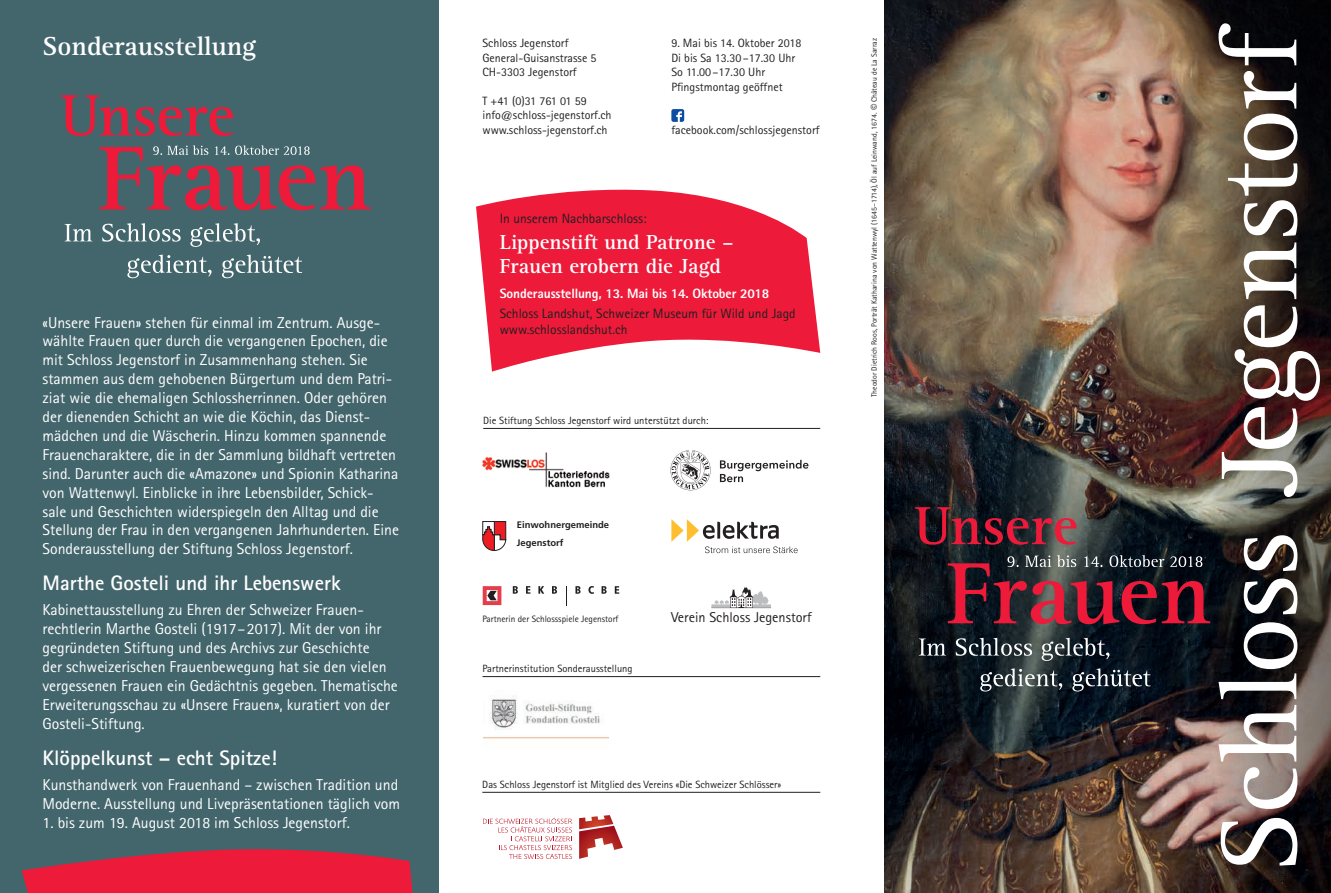
<style>
.page{position:relative;width:1331px;height:893px;background:#fff}
.page>*{position:absolute;margin:0;border:0;box-sizing:border-box;transform-origin:0 0}
.t1{font:111.9px "Rotis Serif";letter-spacing:-.015em;color:#fff}
.t2{font:700 27px "Rotis Serif";color:#fff}
.t3{font:700 21px "Rotis Sans Serif";color:#fff}
.t4{font:700 21px/24.5px "Rotis Serif";color:#fff}
.t5{font:15.75px/18.9px "Rotis Sans Serif";color:#fff}
.t6{font:14.25px "Rotis Sans Serif";color:#231f20}
.t7{font:13.5px/16.2px "Rotis Sans Serif";color:#231f20}
.t8{font:800 13.5px "Rotis Sans Serif";letter-spacing:-.01em;color:#fff}
.t9{font:12px/14.4px "Rotis Sans Serif";color:#231f20}
.t10{font:10.5px "Rotis Sans Serif";color:#231f20}
.t11{font:700 9.45px/17.7px "Frutiger";color:#231f20}
.t12{font:9.3px "Rotis Sans Serif";color:#231f20}
.t13{font:7.8px "Rotis Sans Serif";color:#231f20}
.s1{font-size:12.75px}
</style>
<div class="page">
<img style="left:884px;top:0;width:320px;height:893px">
<svg style="left:1204px;top:0;width:127px;height:893px;background:#3e332d"></svg>
<hr style="left:482px;top:676px;width:338px;height:1px;background:#231f20">
<img style="left:483px;top:695px;width:125px;height:44px">
<div style="left:0;top:0;width:438px;height:893px;background:#43656c"></div>
<hr style="left:483px;top:428px;width:337px;height:1px;background:#231f20">
<img style="left:482px;top:452px;width:128px;height:36px">
<svg style="left:482px;top:521px;width:24px;height:30px"></svg>
<svg style="left:670px;top:450px;width:138px;height:40px"></svg>
<svg style="left:671px;top:519px;width:127px;height:34px"></svg>
<svg style="left:566px;top:586px;width:1px;height:19px"></svg>
<svg style="left:483px;top:586px;width:18px;height:19px"></svg>
<svg style="left:575px;top:586px;width:5px;height:8px"></svg>
<svg style="left:588px;top:586px;width:6px;height:8px"></svg>
<svg style="left:602px;top:586px;width:5px;height:8px"></svg>
<svg style="left:615px;top:586px;width:4px;height:8px"></svg>
<svg style="left:513px;top:586px;width:5px;height:8px"></svg>
<svg style="left:526px;top:586px;width:4px;height:8px"></svg>
<svg style="left:538px;top:586px;width:6px;height:8px"></svg>
<svg style="left:552px;top:586px;width:5px;height:8px"></svg>
<svg style="left:671px;top:109px;width:13px;height:13px"></svg>
<hr style="left:482px;top:792px;width:338px;height:1px;background:#231f20">
<svg style="left:579px;top:815px;width:44px;height:44px"></svg>
<svg style="left:483px;top:818px;width:89px;height:41px"></svg>
<svg style="left:711px;top:587px;width:60px;height:21px"></svg>
<svg style="left:915px;top:507px;width:161px;height:38px;background:#5d2732"></svg>
<svg style="left:948px;top:555px;width:262px;height:69px;background:#572633"></svg>
<svg style="left:980px;top:668px;width:170px;height:23px;background:#444d54"></svg>
<svg style="left:919px;top:638px;width:190px;height:23px;background:#424b50"></svg>
<svg style="left:61px;top:95px;width:172px;height:41px"></svg>
<svg style="left:127px;top:255px;width:175px;height:23px"></svg>
<svg style="left:65px;top:223px;width:195px;height:24px"></svg>
<svg style="left:99px;top:145px;width:272px;height:65px"></svg>
<svg style="left:476px;top:189px;width:344px;height:183px;fill:#ed1a3a"></svg>
<svg style="left:22px;top:849px;width:391px;height:44px;background:#d22541"></svg>
<h2 class="t2" style="left:43px;top:30px;width:215px">Sonderausstellung</h2>
<p class="t5" style="left:43px;top:313px;width:358px">«Unsere Frauen» stehen für einmal im Zentrum. Ausge&shy;wählte Frauen quer durch die vergangenen Epochen, die mit Schloss Jegenstorf in Zusammenhang stehen. Sie stammen aus dem gehobenen Bürgertum und dem Patri&shy;ziat wie die ehemaligen Schlossherrinnen. Oder gehören der dienenden Schicht an wie die Köchin, das Dienst&shy;mädchen und die Wäscherin. Hinzu kommen spannende Frauencharaktere, die in der Sammlung bildhaft vertreten sind. Darunter auch die «Amazone» und Spionin Katharina von Wattenwyl. Einblicke in ihre Lebensbilder, Schick&shy;sale und Geschichten widerspiegeln den Alltag und die Stellung der Frau in den vergangenen Jahrhunderten. Eine Sonderausstellung der Stiftung Schloss Jegenstorf.</p>
<h3 class="t3" style="left:43px;top:570px;width:300px">Marthe Gosteli und ihr Lebenswerk</h3>
<p class="t5" style="left:43px;top:601px;width:357px">Kabinettausstellung zu Ehren der Schweizer Frauen&shy;rechtlerin Marthe Gosteli (1917–2017). Mit der von ihr gegründeten Stiftung und des Archivs zur Geschichte<br>der schweizerischen Frauenbewegung hat sie den vielen vergessenen Frauen ein Gedächtnis gegeben. Thematische Erweiterungsschau zu «Unsere Frauen», kuratiert von der Gosteli-Stiftung.</p>
<h3 class="t3" style="left:43px;top:744px;width:236px">Klöppelkunst – echt Spitze!</h3>
<p class="t5" style="left:43px;top:775px;width:359px">Kunsthandwerk von Frauenhand – zwischen Tradition und<br>Moderne. Ausstellung und Livepräsentationen täglich vom</p>
<p class="t5" style="left:43px;top:813px;width:309px">1. bis zum 19. August 2018 im Schloss Jegenstorf.</p>
<p class="t9" style="left:482px;top:36px;width:115px">Schloss Jegenstorf<br>General-Guisanstrasse 5<br>CH-3303 Jegenstorf</p>
<p class="t9" style="left:482px;top:94px;width:131px">T +41 (0)31 761 01 59 info@schloss-jegenstorf.ch www.schloss-jegenstorf.ch</p>
<p class="t9" style="left:671px;top:36px;width:131px">9. Mai bis 14. Oktober 2018<br>Di bis Sa 13.30 –17.30 Uhr<br>So 11.00–17.30 Uhr<br>Pfingstmontag geöffnet</p>
<p class="t9" style="left:671px;top:122px;width:150px">facebook.com/schlossjegenstorf</p>
<p class="t7" style="left:500px;top:210px;width:148px">In unserem Nachbarschloss:</p>
<h3 class="t4" style="left:500px;top:230px;width:236px">Lippenstift und Patrone –<br>Frauen erobern die Jagd</h3>
<p class="t8" style="left:500px;top:285px;width:271px">Sonderausstellung, 13. Mai bis 14. Oktober 2018</p>
<p class="t7" style="left:500px;top:305px;width:297px">Schloss Landshut, Schweizer Museum für Wild und Jagd www.schlosslandshut.ch</p>
<p class="t10" style="left:483px;top:414px;width:227px">Die Stiftung Schloss Jegenstorf wird unterstützt durch:</p>
<p class="t11" style="left:517px;top:516px;width:94px">Einwohnergemeinde<br>Jegenstorf</p>
<p class="t12" style="left:482px;top:614px;width:138px">Partnerin der Schlossspiele Jegenstorf</p>
<p class="t10" style="left:482px;top:662px;width:152px">Partnerinstitution Sonderausstellung</p>
<p class="t6" style="left:671px;top:609px;width:142px">Verein Schloss Jegenstorf</p>
<p class="t10" style="left:482px;top:778px;width:300px">Das Schloss Jegenstorf ist Mitglied des Vereins «Die Schweizer Schlösser»</p>
<p class="t13" style="left:870px;top:397px;width:360px;rotate:-90deg">Theodor Dietrich Roos, Porträt Katharina von Wattenwyl (1645–1714), Öl auf Leinwand, 1674. <span class="s1">©</span> Château de La Sarraz</p>
<h1 class="t1" style="left:1195px;top:873px;width:851px;rotate:-90deg">Schloss Jegenstorf</h1>
</div>
